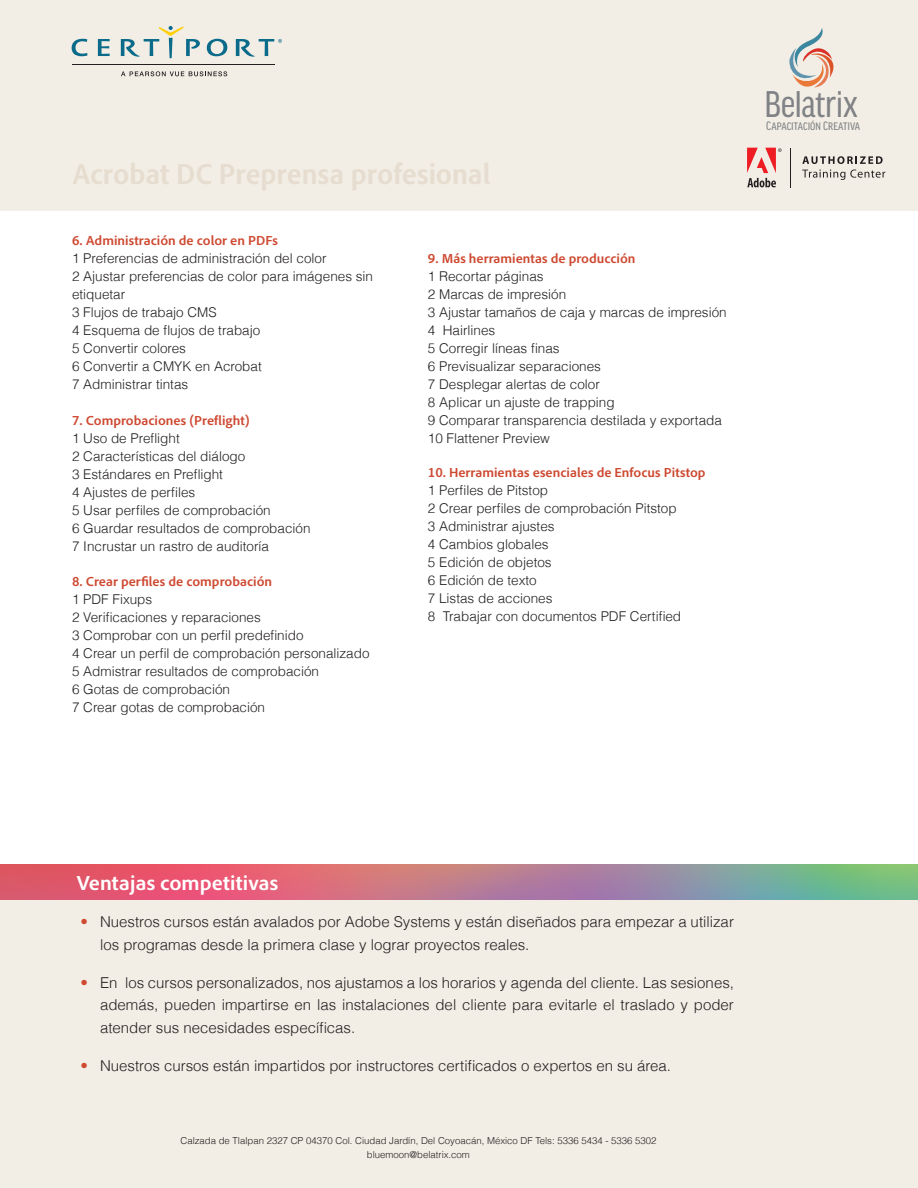
<style>
.page{position:relative;width:918px;height:1188px;background:#fff}
.page>*{position:absolute;margin:0;border:0;box-sizing:border-box;transform-origin:0 0}
.t1{font:condensed 39.75px "Good Headline Pro";color:#808285}
.titulo-segundo{font:700 semi-condensed 30px "Adobe Clean";color:#e6dccf}
.t2{font:700 21px "Adobe Clean";letter-spacing:.005em;color:#fff}
.t3{font:300 15px/22.8px "Helvetica";color:#231f20}
.Cuerpo_de_texto{font:300 13.5px/18px "Helvetica";color:#231f20}
.Subtitulos_temario_c{font:700 13.5px "Adobe Clean";color:#ce4a32}
.t4{font:condensed 13.05px "Good Headline Pro";color:#808285}
.t5{font:300 9.6px/13.6px "Helvetica";color:#231f20;text-align:center}
.s1{color:#ce4a32}
</style>
<div class="page">
<div style="left:0;top:0;width:918px;height:211px;background:#f2eee5"></div>
<div style="left:0;top:865px;width:918px;height:323px;background:#f2eee5"></div>
<svg style="left:0;top:865px;width:918px;height:34px;background:#b77d87"></svg>
<svg style="left:72px;top:39px;width:15px;height:17px"></svg>
<svg style="left:98px;top:39px;width:12px;height:17px"></svg>
<svg style="left:207px;top:39px;width:20px;height:17px"></svg>
<svg style="left:121px;top:26px;width:79px;height:32px"></svg>
<svg style="left:236px;top:39px;width:46px;height:18px"></svg>
<svg style="left:121px;top:71px;width:106px;height:5px"></svg>
<hr style="left:72px;top:64px;width:202px;height:1px;background:#231f20">
<svg style="left:747px;top:148px;width:35px;height:39px"></svg>
<svg style="left:802px;top:156px;width:83px;height:24px"></svg>
<hr style="left:791px;top:148px;width:1px;height:39px;background:#231f20">
<svg style="left:789px;top:28px;width:45px;height:60px"></svg>
<p class="titulo-segundo" style="left:72px;top:155px;width:420px">Acrobat DC Preprensa profesional</p>
<p class="Subtitulos_temario_c" style="left:72px;top:232px;width:208px">6. Administración de color en PDFs</p>
<p class="Cuerpo_de_texto" style="left:72px;top:249px;width:256px">1 Preferencias de administración del color</p>
<p class="Cuerpo_de_texto" style="left:72px;top:267px;width:303px">2 Ajustar preferencias de color para imágenes sin etiquetar</p>
<p class="Cuerpo_de_texto" style="left:72px;top:303px;width:146px">3 Flujos de trabajo CMS</p>
<p class="Cuerpo_de_texto" style="left:72px;top:321px;width:190px">4 Esquema de flujos de trabajo</p>
<p class="Cuerpo_de_texto" style="left:72px;top:339px;width:116px">5 Convertir colores</p>
<p class="Cuerpo_de_texto" style="left:72px;top:357px;width:191px">6 Convertir a CMYK en Acrobat</p>
<p class="Cuerpo_de_texto" style="left:72px;top:375px;width:118px">7 Administrar tintas</p>
<p class="Subtitulos_temario_c" style="left:72px;top:412px;width:179px">7. Comprobaciones (Preflight)</p>
<p class="Cuerpo_de_texto" style="left:72px;top:429px;width:109px">1 Uso de Preflight</p>
<p class="Cuerpo_de_texto" style="left:72px;top:447px;width:175px">2 Características del diálogo</p>
<p class="Cuerpo_de_texto" style="left:72px;top:465px;width:153px">3 Estándares en Preflight</p>
<p class="Cuerpo_de_texto" style="left:72px;top:483px;width:125px">4 Ajustes de perfiles</p>
<p class="Cuerpo_de_texto" style="left:72px;top:501px;width:200px">5 Usar perfiles de comprobación</p>
<p class="Cuerpo_de_texto" style="left:72px;top:519px;width:240px">6 Guardar resultados de comprobación</p>
<p class="Cuerpo_de_texto" style="left:72px;top:537px;width:199px">7 Incrustar un rastro de auditoría</p>
<p class="Subtitulos_temario_c" style="left:72px;top:572px;width:202px">8. Crear perfiles de comprobación</p>
<p class="Cuerpo_de_texto" style="left:72px;top:589px;width:82px">1 PDF Fixups</p>
<p class="Cuerpo_de_texto" style="left:72px;top:607px;width:190px">2 Verificaciones y reparaciones</p>
<p class="Cuerpo_de_texto" style="left:72px;top:625px;width:233px">3 Comprobar con un perfil predefinido</p>
<p class="Cuerpo_de_texto" style="left:72px;top:643px;width:299px">4 Crear un perfil de comprobación personalizado</p>
<p class="Cuerpo_de_texto" style="left:72px;top:661px;width:249px">5 Admistrar resultados de comprobación</p>
<p class="Cuerpo_de_texto" style="left:72px;top:679px;width:160px">6 Gotas de comprobación</p>
<p class="Cuerpo_de_texto" style="left:72px;top:697px;width:195px">7 Crear gotas de comprobación</p>
<p class="Subtitulos_temario_c" style="left:428px;top:249px;width:209px">9. Más herramientas de producción</p>
<p class="Cuerpo_de_texto" style="left:428px;top:266px;width:117px">1 Recortar páginas</p>
<p class="Cuerpo_de_texto" style="left:428px;top:284px;width:140px">2 Marcas de impresión</p>
<p class="Cuerpo_de_texto" style="left:428px;top:302px;width:300px">3 Ajustar tamaños de caja y marcas de impresión</p>
<p class="Cuerpo_de_texto" style="left:428px;top:320px;width:69px">4 Hairlines</p>
<p class="Cuerpo_de_texto" style="left:428px;top:338px;width:133px">5 Corregir líneas finas</p>
<p class="Cuerpo_de_texto" style="left:428px;top:356px;width:175px">6 Previsualizar separaciones</p>
<p class="Cuerpo_de_texto" style="left:428px;top:374px;width:174px">7 Desplegar alertas de color</p>
<p class="Cuerpo_de_texto" style="left:428px;top:392px;width:188px">8 Aplicar un ajuste de trapping</p>
<p class="Cuerpo_de_texto" style="left:428px;top:410px;width:296px">9 Comparar transparencia destilada y exportada</p>
<p class="Cuerpo_de_texto" style="left:428px;top:428px;width:124px">10 Flattener Preview</p>
<p class="Subtitulos_temario_c" style="left:428px;top:464px;width:279px">10. Herramientas esenciales de Enfocus Pitstop</p>
<p class="Cuerpo_de_texto" style="left:428px;top:481px;width:122px">1 Perfiles de Pitstop</p>
<p class="Cuerpo_de_texto" style="left:428px;top:499px;width:250px">2 Crear perfiles de comprobación Pitstop</p>
<p class="Cuerpo_de_texto" style="left:428px;top:517px;width:128px">3 Administrar ajustes</p>
<p class="Cuerpo_de_texto" style="left:428px;top:535px;width:122px">4 Cambios globales</p>
<p class="Cuerpo_de_texto" style="left:428px;top:553px;width:125px">5 Edición de objetos</p>
<p class="Cuerpo_de_texto" style="left:428px;top:571px;width:110px">6 Edición de texto</p>
<p class="Cuerpo_de_texto" style="left:428px;top:589px;width:126px">7 Listas de acciones</p>
<p class="Cuerpo_de_texto" style="left:428px;top:607px;width:255px">8 Trabajar con documentos PDF Certified</p>
<p class="t1" style="left:764px;top:83px;width:95px">Belatrix</p>
<p class="t4" style="left:766px;top:118px;width:95px">Capacitación Creativa</p>
<h3 class="t2" style="left:76px;top:870px;width:203px">Ventajas competitivas</h3>
<p class="t3" style="left:100px;top:910px;width:635px;text-indent:-20px"><span class="s1">•</span> Nuestros cursos están avalados por Adobe Systems y están diseñados para empezar a utilizar los programas desde la primera clase y lograr proyectos reales.</p>
<p class="t3" style="left:100px;top:970px;width:635px;text-align:justify;text-indent:-20px"><span class="s1">•</span> En los cursos personalizados, nos ajustamos a los horarios y agenda del cliente. Las sesiones, además, pueden impartirse en las instalaciones del cliente para evitarle el traslado y poder atender sus necesidades específicas.</p>
<p class="t3" style="left:81px;top:1054px;width:592px"><span class="s1">•</span> Nuestros cursos están impartidos por instructores certificados o expertos en su área.</p>
<p class="t5" style="left:180px;top:1134px;width:478px">Calzada de Tlalpan 2327 CP 04370 Col. Ciudad Jardín, Del Coyoacán, México DF Tels: 5336 5434 - 5336 5302 bluemoon@belatrix.com</p>
</div>
